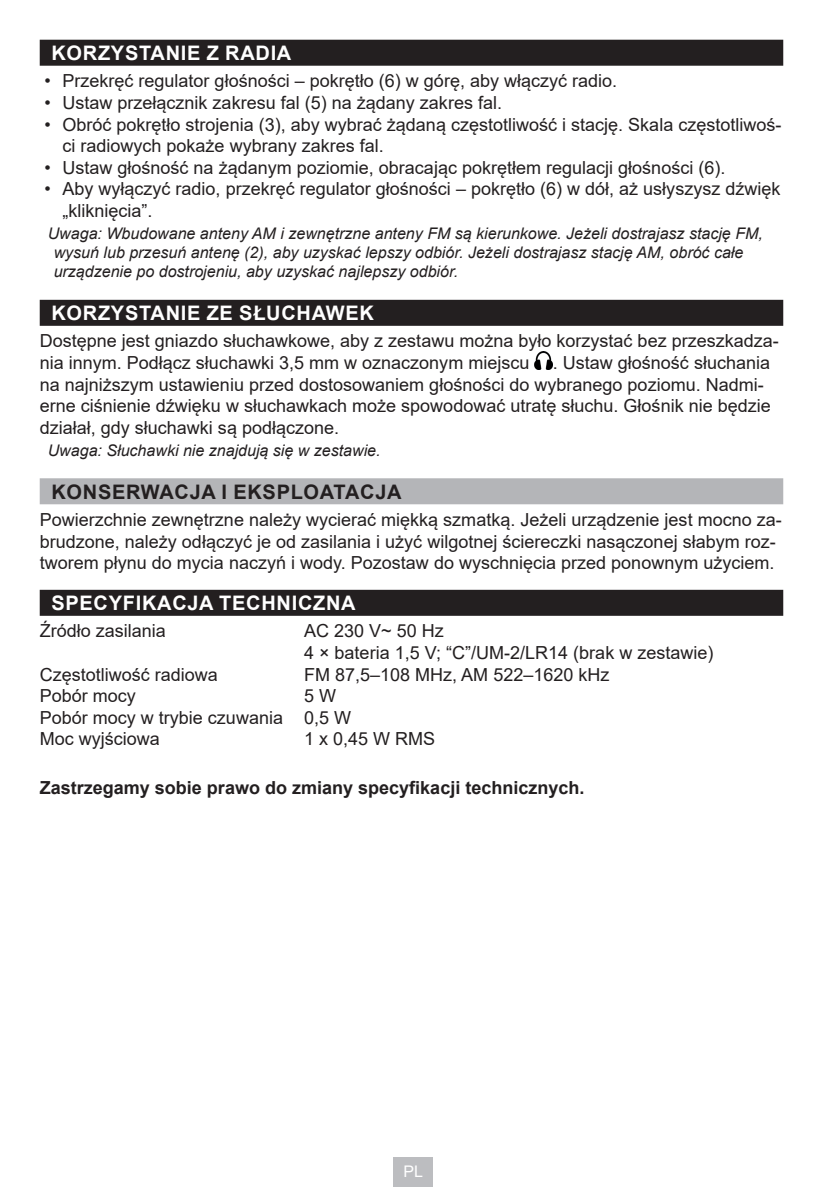
<style>
.page{position:relative;width:823px;height:1191px;background:#fff}
.page>*{position:absolute;margin:0;border:0;box-sizing:border-box;transform-origin:0 0}
.t1{font:700 20px "Arial";letter-spacing:.035em;color:#fff}
.t2{font:700 20px "Arial";letter-spacing:.035em;color:#231f20}
.t3{font:18px/21.6px "Arial";color:#231f20}
.t4{font:700 18px "Arial";color:#231f20}
.t5{font:italic 16px/19.2px "Arial";color:#231f20}
.t6{font:16px "Arial";color:#fff}
</style>
<div class="page">
<div style="left:393px;top:1157px;width:40px;height:29px;background:#bcbdc0"></div>
<div style="left:40px;top:40px;width:742px;height:26px;background:#231f20"></div>
<div style="left:40px;top:300px;width:742px;height:26px;background:#231f20"></div>
<div style="left:40px;top:478px;width:742px;height:26px;background:#b4b5b8"></div>
<div style="left:40px;top:590px;width:742px;height:26px;background:#231f20"></div>
<img style="left:534px;top:352px;width:18px;height:17px">
<p class="t1" style="left:51px;top:39px;width:241px">KORZYSTANIE Z RADIA</p>
<p class="t3" style="left:44px;top:70px;width:574px">• Przekręć regulator głośności – pokrętło (6) w górę, aby włączyć radio.</p>
<p class="t3" style="left:44px;top:92px;width:459px">• Ustaw przełącznik zakresu fal (5) na żądany zakres fal.</p>
<p class="t3" style="left:62px;top:113px;width:720px;text-indent:-18px">• Obróć pokrętło strojenia (3), aby wybrać żądaną częstotliwość i stację. Skala częstotliwoś&shy;ci radiowych pokaże wybrany zakres fal.</p>
<p class="t3" style="left:44px;top:156px;width:682px">• Ustaw głośność na żądanym poziomie, obracając pokrętłem regulacji głośności (6).</p>
<p class="t3" style="left:62px;top:178px;width:719px;text-indent:-18px">• Aby wyłączyć radio, przekręć regulator głośności – pokrętło (6) w dół, aż usłyszysz dźwięk „kliknięcia”.</p>
<p class="t5" style="left:54px;top:224px;width:710px;text-indent:-6px">Uwaga: Wbudowane anteny AM i zewnętrzne anteny FM są kierunkowe. Jeżeli dostrajasz stację FM, wysuń lub przesuń antenę (2), aby uzyskać lepszy odbiór. Jeżeli dostrajasz stację AM, obróć całe urządzenie po dostrojeniu, aby uzyskać najlepszy odbiór.</p>
<p class="t1" style="left:51px;top:299px;width:324px">KORZYSTANIE ZE SŁUCHAWEK</p>
<p class="t3" style="left:40px;top:330px;width:740px">Dostępne jest gniazdo słuchawkowe, aby z zestawu można było korzystać bez przeszkadza&shy;nia innym. Podłącz słuchawki 3,5 mm w oznaczonym miejscu</p>
<p class="t3" style="left:40px;top:352px;width:732px;text-indent:512px">. Ustaw głośność słuchania na najniższym ustawieniu przed dostosowaniem głośności do wybranego poziomu. Nadmi&shy;erne ciśnienie dźwięku w słuchawkach może spowodować utratę słuchu. Głośnik nie będzie działał, gdy słuchawki są podłączone.</p>
<p class="t5" style="left:48px;top:441px;width:334px">Uwaga: Słuchawki nie znajdują się w zestawie.</p>
<p class="t2" style="left:51px;top:477px;width:351px">KONSERWACJA I EKSPLOATACJA</p>
<p class="t3" style="left:40px;top:508px;width:743px">Powierzchnie zewnętrzne należy wycierać miękką szmatką. Jeżeli urządzenie jest mocno za&shy;brudzone, należy odłączyć je od zasilania i użyć wilgotnej ściereczki nasączonej słabym roz&shy;tworem płynu do mycia naczyń i wody. Pozostaw do wyschnięcia przed ponownym użyciem.</p>
<p class="t1" style="left:51px;top:589px;width:305px">SPECYFIKACJA TECHNICZNA</p>
<p class="t3" style="left:40px;top:620px;width:128px">Źródło zasilania</p>
<p class="t3" style="left:304px;top:620px;width:410px">AC 230 V~ 50 Hz<br>4 × bateria 1,5 V; “C”/UM-2/LR14 (brak w zestawie)</p>
<p class="t3" style="left:40px;top:663px;width:180px">Częstotliwość radiowa</p>
<p class="t3" style="left:304px;top:663px;width:307px">FM 87,5–108 MHz, AM 522–1620 kHz</p>
<p class="t3" style="left:40px;top:685px;width:98px">Pobór mocy</p>
<p class="t3" style="left:40px;top:685px;width:313px;text-indent:264px">5 W<br>Pobór mocy w trybie czuwania 0,5 W<br>Moc wyjściowa</p>
<p class="t3" style="left:304px;top:728px;width:133px">1 x 0,45 W RMS</p>
<p class="t4" style="left:40px;top:775px;width:546px">Zastrzegamy sobie prawo do zmiany specyfikacji technicznych.</p>
<p class="t6" style="left:403px;top:1160px;width:21px">PL</p>
</div>
